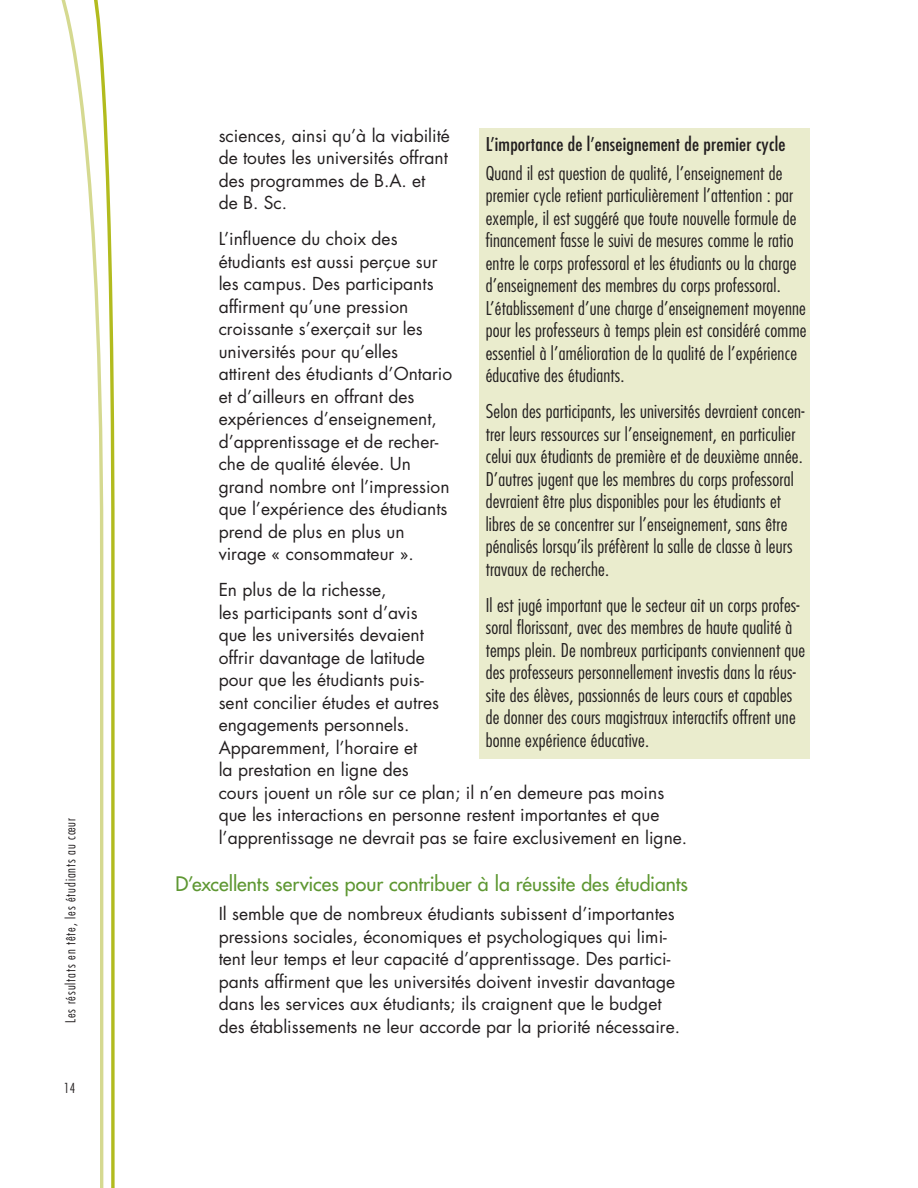
<style>
.page{position:relative;width:918px;height:1188px;background:#fff}
.page>*{position:absolute;margin:0;border:0;box-sizing:border-box;transform-origin:0 0}
.t1{font:19.5px "Futura";color:#5e9732}
.t2{font:300 condensed 18.6px/22.5px "Futura";letter-spacing:.01em;color:#231f20;scale:1.05 1}
.t3{font:17.4px/22.5px "Futura";color:#231f20}
.t4{font:300 condensed 13.5px "Futura";letter-spacing:.07em;color:#231f20}
.s1{font-weight:400}
</style>
<div class="page">
<svg style="left:103px;top:56px;width:12px;height:1132px"></svg>
<svg style="left:61px;top:0;width:42px;height:1188px"></svg>
<div style="left:479px;top:128px;width:331px;height:631px;background:#eaeccd"></div>
<p class="t4" style="left:62px;top:1023px;width:207px;rotate:-90deg">Les résultats en tête, les étudiants au cœur</p>
<p class="t4" style="left:64px;top:1080px;width:13px">14</p>
<p class="t3" style="left:219px;top:124px;width:233px">sciences, ainsi qu’à la viabilité de toutes les universités offrant des programmes de B.A. et<br>de B. Sc.</p>
<p class="t3" style="left:219px;top:227px;width:235px">L’influence du choix des étudiants est aussi perçue sur les campus. Des participants affirment qu’une pression croissante s’exerçait sur les universités pour qu’elles attirent des étudiants d’Ontario et d’ailleurs en offrant des expériences d’enseignement, d’apprentissage et de recher&shy;che de qualité élevée. Un grand nombre ont l’impression que l’expérience des étudiants prend de plus en plus un virage « consommateur ».</p>
<p class="t3" style="left:219px;top:578px;width:470px">En plus de la richesse,<br>les participants sont d’avis<br>que les universités devaient<br>offrir davantage de latitude<br>pour que les étudiants puis-<br>sent concilier études et autres<br>engagements personnels.<br>Apparemment, l’horaire et<br>la prestation en ligne des<br>cours jouent un rôle sur ce plan; il n’en demeure pas moins que les interactions en personne restent importantes et que l’apprentissage ne devrait pas se faire exclusivement en ligne.</p>
<h3 class="t1" style="left:176px;top:871px;width:514px">D’excellents services pour contribuer à la réussite des étudiants</h3>
<p class="t3" style="left:219px;top:902px;width:463px">Il semble que de nombreux étudiants subissent d’importantes pressions sociales, économiques et psychologiques qui limi&shy;tent leur temps et leur capacité d’apprentissage. Des partici&shy;pants affirment que les universités doivent investir davantage dans les services aux étudiants; ils craignent que le budget des établissements ne leur accorde par la priorité nécessaire.</p>
<p class="t2" style="left:486px;top:129px;width:287px;line-height:29.2px"><span class="s1">L’importance de l’enseignement de premier cycle<br></span>Quand il est question de qualité, l’enseignement de</p>
<p class="t2" style="left:486px;top:184px;width:307px">premier cycle retient particulièrement l’attention : par exemple, il est suggéré que toute nouvelle formule de financement fasse le suivi de mesures comme le ratio entre le corps professoral et les étudiants ou la charge d’enseignement des membres du corps professoral.<br>L’établissement d’une charge d’enseignement moyenne pour les professeurs à temps plein est considéré comme essentiel à l’amélioration de la qualité de l’expérience éducative des étudiants.</p>
<p class="t2" style="left:486px;top:400px;width:305px">Selon des participants, les universités devraient concen&shy;trer leurs ressources sur l’enseignement, en particulier celui aux étudiants de première et de deuxième année.<br>D’autres jugent que les membres du corps professoral devraient être plus disponibles pour les étudiants et libres de se concentrer sur l’enseignement, sans être pénalisés lorsqu’ils préfèrent la salle de classe à leurs travaux de recherche.</p>
<p class="t2" style="left:486px;top:594px;width:306px">Il est jugé important que le secteur ait un corps profes&shy;soral florissant, avec des membres de haute qualité à temps plein. De nombreux participants conviennent que des professeurs personnellement investis dans la réus&shy;site des élèves, passionnés de leurs cours et capables de donner des cours magistraux interactifs offrent une bonne expérience éducative.</p>
</div>
